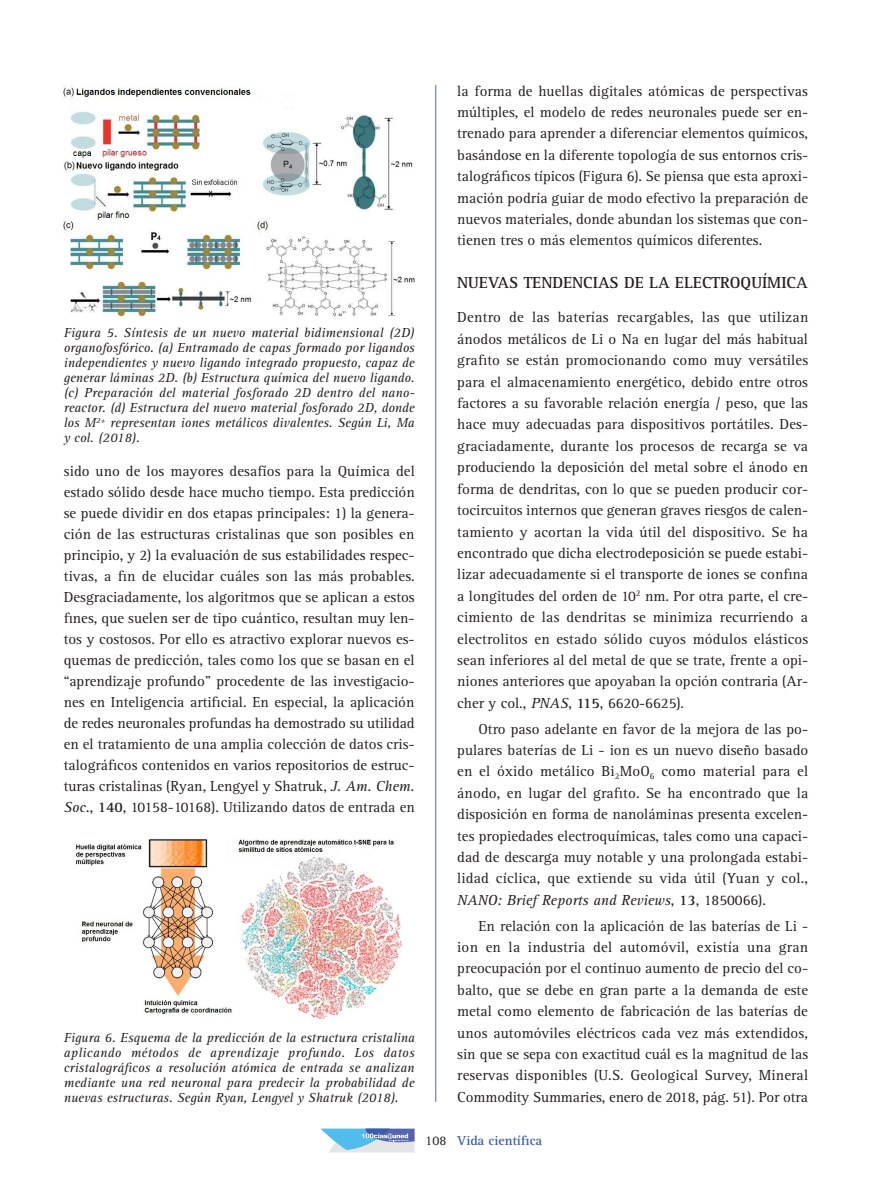
<style>
.page{position:relative;width:872px;height:1187px;background:#fff}
.page>*{position:absolute;margin:0;border:0;box-sizing:border-box;transform-origin:0 0}
.GENERAL-PARRAFO-1{font:700 16.5px "Rotis Serif Std";color:#231f20}
.GENERAL-PARRAFO-1-2{font:15px/21.5px "Rotis Serif Std";color:#231f20;text-align:justify}
.GENERAL-NIVEL-3{font:italic 13.5px/15px "Rotis Serif Std";color:#231f20;text-align:justify}
.t1{font:700 13.5px "Rotis Serif Std";color:#3c5caa}
.t2{font:13.5px "Rotis Serif Std";color:#231f20}
.s1{font-style:italic}
.s2{font-weight:700}
</style>
<div class="page">
<hr style="left:435px;top:85px;width:1px;height:1016px;background:#5564ae">
<img style="left:75px;top:838px;width:327px;height:182px">
<img style="left:64px;top:85px;width:351px;height:233px">
<svg style="left:320px;top:1128px;width:94px;height:24px;background:#9bc2e0"></svg>
<p class="GENERAL-NIVEL-3" style="left:64px;top:326px;width:353px">Figura 5. Síntesis de un nuevo material bidimensional (2D) organofosfórico. (a) Entramado de capas formado por ligandos independientes y nuevo ligando integrado propuesto, capaz de generar láminas 2D. (b) Estructura química del nuevo ligando. (c) Preparación del material fosforado 2D dentro del nano&shy;reactor. (d) Estructura del nuevo material fosforado 2D, donde los M<sup>2+</sup> representan iones metálicos divalentes. Según Li, Ma y col. (2018).</p>
<p class="GENERAL-PARRAFO-1-2" style="left:64px;top:461px;width:353px;line-height:21px">sido uno de los mayores desafíos para la Química del estado sólido desde hace mucho tiempo. Esta predicción se puede dividir en dos etapas principales: 1) la genera&shy;ción de las estructuras cristalinas que son posibles en principio, y 2) la evaluación de sus estabilidades respec&shy;tivas, a fin de elucidar cuáles son las más probables.<br>Desgraciadamente, los algoritmos que se aplican a estos fines, que suelen ser de tipo cuántico, resultan muy len&shy;tos y costosos. Por ello es atractivo explorar nuevos es&shy;quemas de predicción, tales como los que se basan en el “aprendizaje profundo” procedente de las investigacio&shy;nes en Inteligencia artificial. En especial, la aplicación de redes neuronales profundas ha demostrado su utilidad en el tratamiento de una amplia colección de datos cris&shy;talográficos contenidos en varios repositorios de estruc&shy;turas cristalinas (Ryan, Lengyel y Shatruk, <span class="s1">J. Am. Chem.<br>Soc.</span>, <span class="s2">140</span>, 10158-10168). Utilizando datos de entrada en</p>
<p class="GENERAL-NIVEL-3" style="left:64px;top:1030px;width:352px">Figura 6. Esquema de la predicción de la estructura cristalina aplicando métodos de aprendizaje profundo. Los datos cristalográficos a resolución atómica de entrada se analizan mediante una red neuronal para predecir la probabilidad de nuevas estructuras. Según Ryan, Lengyel y Shatruk (2018).</p>
<p class="GENERAL-PARRAFO-1-2" style="left:457px;top:80px;width:352px">la forma de huellas digitales atómicas de perspectivas múltiples, el modelo de redes neuronales puede ser en&shy;trenado para aprender a diferenciar elementos químicos, basándose en la diferente topología de sus entornos cris&shy;talográficos típicos (Figura 6). Se piensa que esta aproxi&shy;mación podría guiar de modo efectivo la preparación de nuevos materiales, donde abundan los sistemas que con&shy;tienen tres o más elementos químicos diferentes.</p>
<p class="GENERAL-PARRAFO-1" style="left:457px;top:273px;width:352px">NUEVAS TENDENCIAS DE LA ELECTROQUÍMICA</p>
<p class="GENERAL-PARRAFO-1-2" style="left:457px;top:307px;width:352px">Dentro de las baterías recargables, las que utilizan ánodos metálicos de Li o Na en lugar del más habitual grafito se están promocionando como muy versátiles para el almacenamiento energético, debido entre otros factores a su favorable relación energía / peso, que las hace muy adecuadas para dispositivos portátiles. Des&shy;graciadamente, durante los procesos de recarga se va produciendo la deposición del metal sobre el ánodo en forma de dendritas, con lo que se pueden producir cor&shy;tocircuitos internos que generan graves riesgos de calen&shy;tamiento y acortan la vida útil del dispositivo. Se ha encontrado que dicha electrodeposición se puede estabi&shy;lizar adecuadamente si el transporte de iones se confina a longitudes del orden de 10<sup>2</sup> nm. Por otra parte, el cre&shy;cimiento de las dendritas se minimiza recurriendo a electrolitos en estado sólido cuyos módulos elásticos sean inferiores al del metal de que se trate, frente a opi&shy;niones anteriores que apoyaban la opción contraria (Ar&shy;cher y col., <span class="s1">PNAS</span>, <span class="s2">115</span>, 6620-6625).</p>
<p class="GENERAL-PARRAFO-1-2" style="left:457px;top:718px;width:352px;text-indent:21px">Otro paso adelante en favor de la mejora de las po&shy;pulares baterías de Li - ion es un nuevo diseño basado en el óxido metálico Bi<sub>2</sub>MoO<sub>6</sub> como material para el ánodo, en lugar del grafito. Se ha encontrado que la disposición en forma de nanoláminas presenta excelen&shy;tes propiedades electroquímicas, tales como una capaci&shy;dad de descarga muy notable y una prolongada estabi&shy;lidad cíclica, que extiende su vida útil (Yuan y col., <span class="s1">NANO: Brief Reports and Reviews</span>, <span class="s2">13</span>, 1850066).</p>
<p class="GENERAL-PARRAFO-1-2" style="left:457px;top:915px;width:352px;text-indent:21px">En relación con la aplicación de las baterías de Li - ion en la industria del automóvil, existía una gran preocupación por el continuo aumento de precio del co&shy;balto, que se debe en gran parte a la demanda de este metal como elemento de fabricación de las baterías de unos automóviles eléctricos cada vez más extendidos, sin que se sepa con exactitud cuál es la magnitud de las reservas disponibles (U.S. Geological Survey, Mineral Commodity Summaries, enero de 2018, pág. 51). Por otra</p>
<p class="t2" style="left:425px;top:1133px;width:23px">108</p>
<p class="t1" style="left:457px;top:1132px;width:87px">Vida científica</p>
</div>
